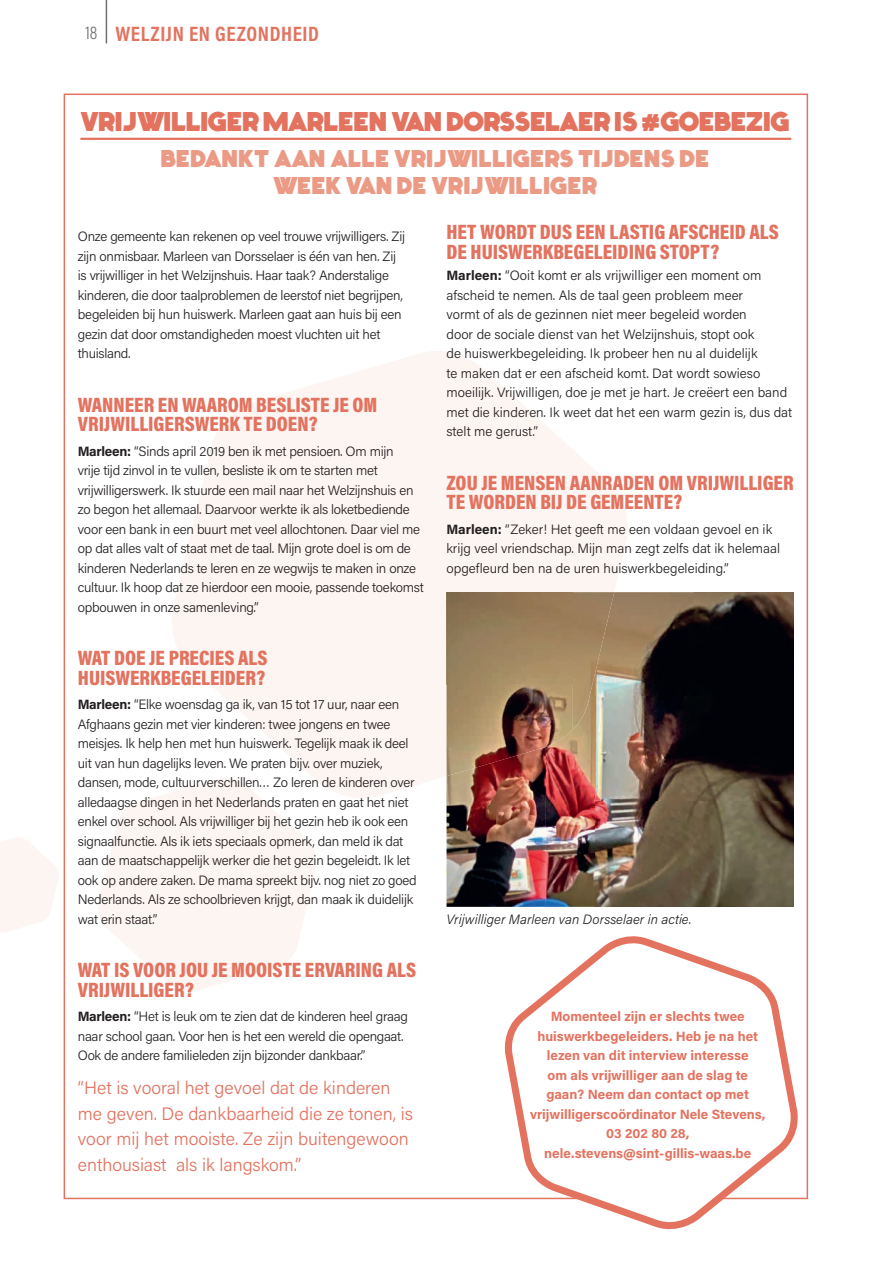
<style>
.page{position:relative;width:893px;height:1263px;background:#fff}
.page>*{position:absolute;margin:0;border:0;box-sizing:border-box;transform-origin:0 0}
.t1{font:28.5px "Fat Frank";letter-spacing:-.02em;color:#e3725f}
.t2{font:25.5px/27px "Fat Frank";color:#eb9a85;text-align:center}
.t3{font:900 21px/19.5px "Acumin Pro Cond";color:#e3725f}
.t4{font:700 21px "Acumin Pro Cond";letter-spacing:.03em;color:#e3725f}
.t5{font:300 18px/25.5px "Acumin Pro";color:#e3725f}
.t6{font:300 13.5px/19.5px "Acumin Pro";letter-spacing:-.02em;color:#231f20}
.t7{font:300 13.5px/19.5px "Acumin Pro";color:#231f20}
.t8{font:700 13.5px/19.5px "Acumin Pro";color:#e3725f;text-align:center}
.t9{font:italic 300 13.5px "Acumin Pro";color:#231f20}
.s1{font-weight:300;font-size:18px;color:#6c6d70}
.s2{font-weight:700}
</style>
<div class="page">
<hr style="left:106px;top:0;width:1px;height:43px;background:#6c6d70">
<svg style="left:172px;top:351px;width:455px;height:447px;fill:#fcf5f2"></svg>
<svg style="left:99px;top:774px;width:221px;height:217px;fill:#fcf5f2"></svg>
<svg style="left:0;top:838px;width:59px;height:94px"></svg>
<hr style="left:80px;top:138px;width:711px;height:2px;background:#e3725f">
<img style="left:595px;top:592px;width:199px;height:315px">
<img style="left:546px;top:730px;width:49px;height:177px">
<img style="left:496px;top:776px;width:50px;height:131px">
<img style="left:446px;top:776px;width:50px;height:131px">
<img style="left:446px;top:592px;width:126px;height:184px">
<img style="left:572px;top:592px;width:42px;height:138px">
<svg style="left:495px;top:933px;width:313px;height:297px"></svg>
<h3 class="t4" style="left:85px;top:20px;width:235px"><span class="s1">18</span> WELZIJN EN GEZONDHEID</h3>
<h1 class="t1" style="left:81px;top:108px;width:712px">VRIJWILLIGER MARLEEN VAN DORSSELAER IS #GOEBEZIG</h1>
<h2 class="t2" style="left:162px;top:145px;width:550px">BEDANKT AAN ALLE VRIJWILLIGERS TIJDENS DE<br>WEEK VAN DE VRIJWILLIGER</h2>
<p class="t6" style="left:78px;top:226px;width:329px">Onze gemeente kan rekenen op veel trouwe vrijwilligers. Zij zijn onmisbaar. Marleen van Dorsselaer is één van hen. Zij is vrijwilliger in het Welzijnshuis. Haar taak? Anderstalige kinderen, die door taalproblemen de leerstof niet begrijpen, begeleiden bij hun huiswerk. Marleen gaat aan huis bij een gezin dat door omstandigheden moest vluchten uit het thuisland.</p>
<h3 class="t3" style="left:78px;top:394px;width:301px">WANNEER EN WAAROM BESLISTE JE OM<br>VRIJWILLIGERSWERK TE DOEN?</h3>
<p class="t6" style="left:78px;top:441px;width:347px"><span class="s2">Marleen:</span> “Sinds april 2019 ben ik met pensioen. Om mijn<br>vrije tijd zinvol in te vullen, besliste ik om te starten met vrijwilligerswerk. Ik stuurde een mail naar het Welzijnshuis en zo begon het allemaal. Daarvoor werkte ik als loketbediende voor een bank in een buurt met veel allochtonen. Daar viel me op dat alles valt of staat met de taal. Mijn grote doel is om de kinderen Nederlands te leren en ze wegwijs te maken in onze cultuur. Ik hoop dat ze hierdoor een mooie, passende toekomst opbouwen in onze samenleving.”</p>
<h3 class="t3" style="left:78px;top:648px;width:191px">WAT DOE JE PRECIES ALS<br>HUISWERKBEGELEIDER?</h3>
<p class="t6" style="left:78px;top:694px;width:340px"><span class="s2">Marleen:</span> “Elke woensdag ga ik, van 15 tot 17 uur, naar een Afghaans gezin met vier kinderen: twee jongens en twee meisjes. Ik help hen met hun huiswerk. Tegelijk maak ik deel uit van hun dagelijks leven. We praten bijv. over muziek, dansen, mode, cultuurverschillen… Zo leren de kinderen over alledaagse dingen in het Nederlands praten en gaat het niet enkel over school. Als vrijwilliger bij het gezin heb ik ook een signaalfunctie. Als ik iets speciaals opmerk, dan meld ik dat aan de maatschappelijk werker die het gezin begeleidt. Ik let ook op andere zaken. De mama spreekt bijv. nog niet zo goed Nederlands. Als ze schoolbrieven krijgt, dan maak ik duidelijk wat erin staat.”</p>
<h3 class="t3" style="left:78px;top:960px;width:340px">WAT IS VOOR JOU JE MOOISTE ERVARING ALS<br>VRIJWILLIGER?</h3>
<p class="t6" style="left:78px;top:1006px;width:332px"><span class="s2">Marleen:</span> “Het is leuk om te zien dat de kinderen heel graag naar school gaan. Voor hen is het een wereld die opengaat.<br>Ook de andere familieleden zijn bijzonder dankbaar.”</p>
<h3 class="t5" style="left:78px;top:1074px;width:337px">“Het is vooral het gevoel dat de kinderen me geven. De dankbaarheid die ze tonen, is voor mij het mooiste. Ze zijn buitengewoon enthousiast als ik langskom.”</h3>
<h3 class="t3" style="left:446px;top:222px;width:334px">HET WORDT DUS EEN LASTIG AFSCHEID ALS<br>DE HUISWERKBEGELEIDING STOPT?</h3>
<p class="t7" style="left:446px;top:265px;width:347px"><span class="s2">Marleen:</span> “Ooit komt er als vrijwilliger een moment om afscheid te nemen. Als de taal geen probleem meer<br>vormt of als de gezinnen niet meer begeleid worden<br>door de sociale dienst van het Welzijnshuis, stopt ook<br>de huiswerkbegeleiding. Ik probeer hen nu al duidelijk<br>te maken dat er een afscheid komt. Dat wordt sowieso moeilijk. Vrijwilligen, doe je met je hart. Je creëert een band met die kinderen. Ik weet dat het een warm gezin is, dus dat stelt me gerust.”</p>
<h3 class="t3" style="left:446px;top:472px;width:349px">ZOU JE MENSEN AANRADEN OM VRIJWILLIGER<br>TE WORDEN BIJ DE GEMEENTE?</h3>
<p class="t7" style="left:446px;top:519px;width:335px"><span class="s2">Marleen:</span> “Zeker! Het geeft me een voldaan gevoel en ik krijg veel vriendschap. Mijn man zegt zelfs dat ik helemaal opgefleurd ben na de uren huiswerkbegeleiding.”</p>
<p class="t9" style="left:446px;top:909px;width:247px">Vrijwilliger Marleen van Dorsselaer in actie.</p>
<p class="t8" style="left:530px;top:1006px;width:237px">Momenteel zijn er slechts twee huiswerkbegeleiders. Heb je na het lezen van dit interview interesse<br>om als vrijwilliger aan de slag te gaan? Neem dan contact op met vrijwilligerscoördinator Nele Stevens,<br>03 202 80 28, nele.stevens@sint-gillis-waas.be</p>
</div>
